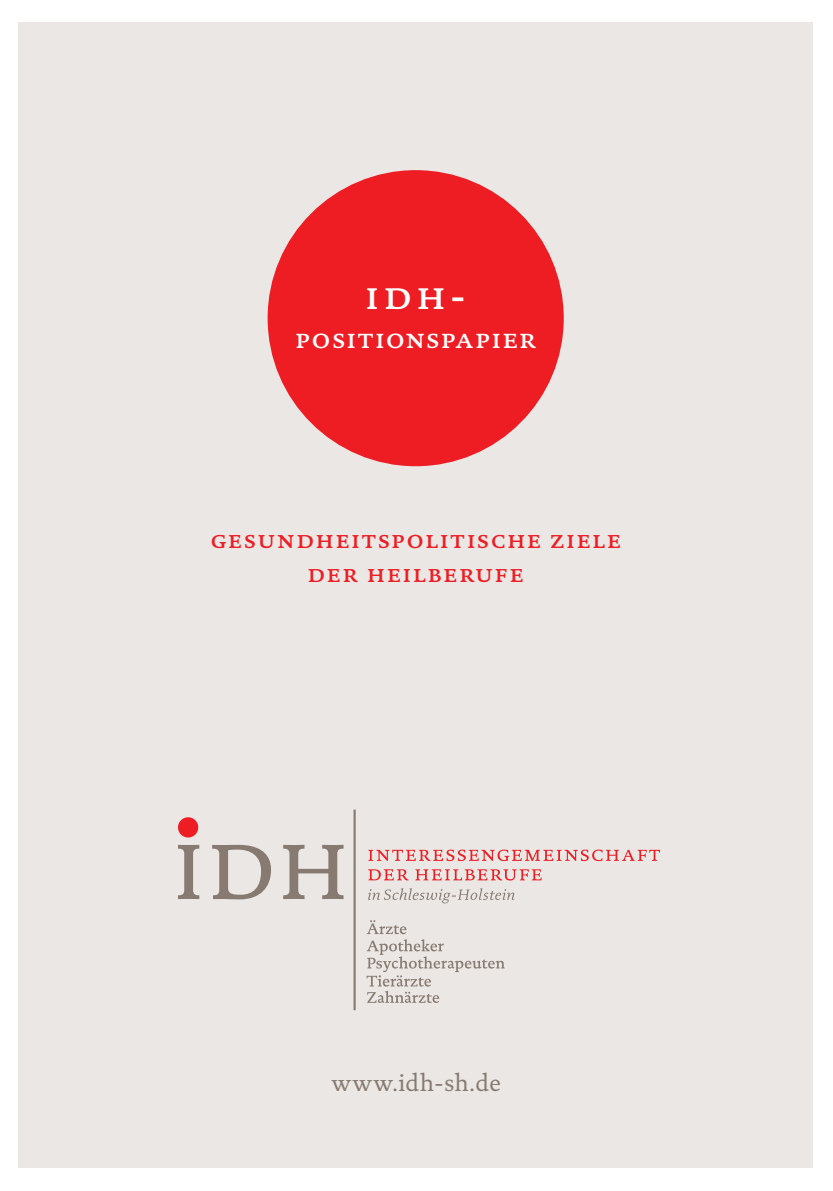
<style>
.page{position:relative;width:833px;height:1191px;background:#fff}
.page>*{position:absolute;margin:0;border:0;box-sizing:border-box;transform-origin:0 0}
.t1{font:500 38.4px "DTL Documenta T Caps";color:#fff}
.t2{font:500 26.2px "DTL Documenta T Caps";letter-spacing:.07em;color:#fff}
.t3{font:500 24px/34px "DTL Documenta T Caps";letter-spacing:.085em;color:#ee1d23;text-align:center}
.t4{font:24px "DTL Documenta ST";letter-spacing:.015em;color:#877a70}
</style>
<div class="page">
<div style="left:19px;top:23px;width:793px;height:1145px;background:#ebe7e5"></div>
<div style="left:267px;top:170px;width:296px;height:296px;background:#ee1d23;border-radius:50%"></div>
<svg style="left:178px;top:845px;width:165px;height:54px"></svg>
<div style="left:178px;top:817px;width:20px;height:20px;background:#ee1d23;border-radius:50%"></div>
<hr style="left:353px;top:809px;width:3px;height:201px;background:#877a70">
<svg style="left:368px;top:888px;width:146px;height:15px"></svg>
<svg style="left:368px;top:869px;width:173px;height:11px"></svg>
<svg style="left:368px;top:849px;width:292px;height:12px"></svg>
<svg style="left:366px;top:920px;width:139px;height:83px"></svg>
<h1 class="t1" style="left:365px;top:273px;width:102px">idh-</h1>
<p class="t2" style="left:295px;top:323px;width:242px">positionspapier</p>
<p class="t3" style="left:210px;top:523px;width:412px">gesundheitspolitische ziele der heilberufe</p>
<p class="t4" style="left:331px;top:1068px;width:171px">www.idh-sh.de</p>
</div>
